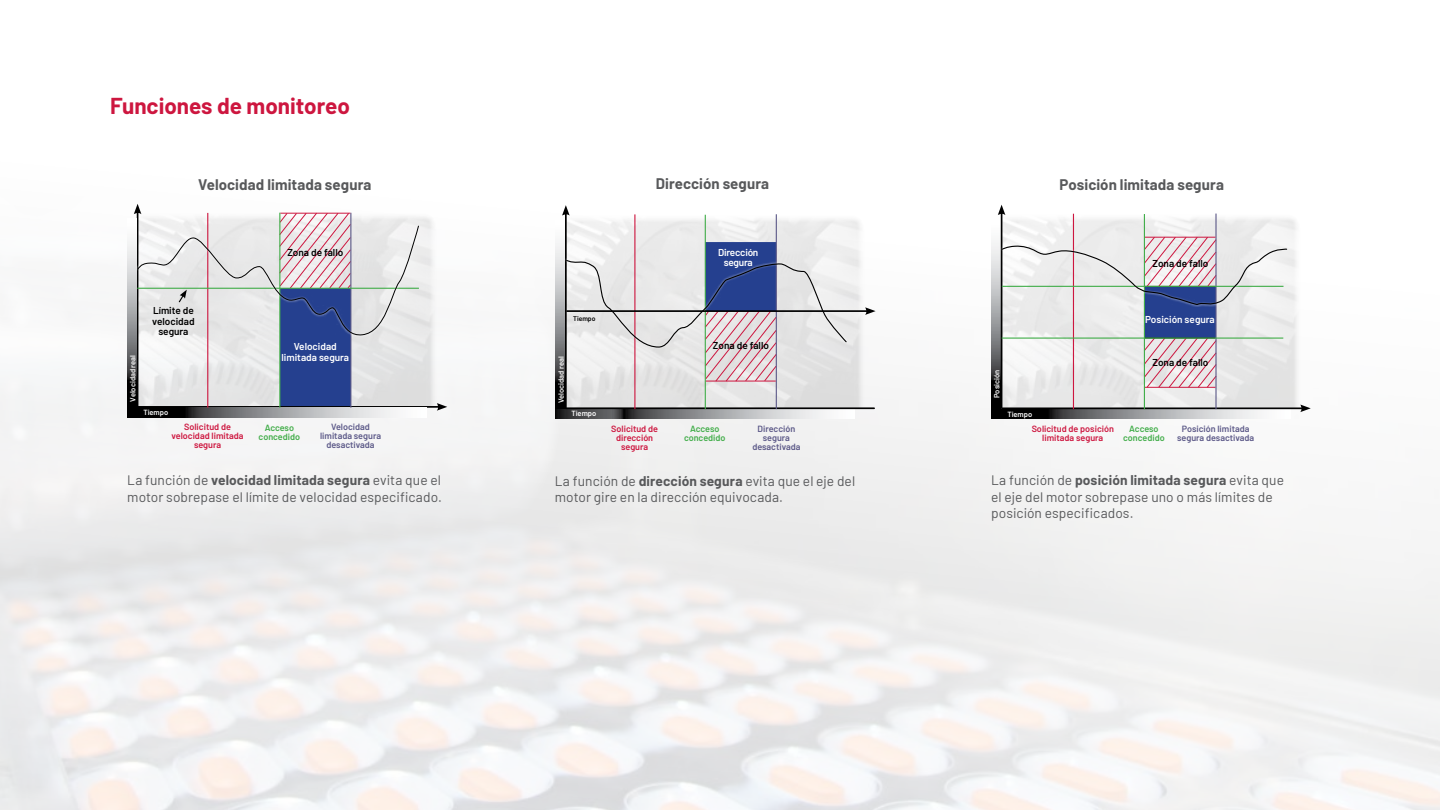
<style>
.page{position:relative;width:1440px;height:810px;background:#fff}
.page>*{position:absolute;margin:0;border:0;box-sizing:border-box;transform-origin:0 0}
.t1{font:700 22.5px "Barlow";color:#cd163f}
.t2{font:700 15px "Barlow";letter-spacing:.005em;color:#58595b}
.t3{font:13.75px/16.5px "Barlow";letter-spacing:.005em;color:#58595b}
.t4{font:600 10px/10.8px "Barlow";color:#000;text-align:center}
.t5{font:600 10px/10.8px "Barlow";color:#fff;text-align:center}
.t6{font:600 10px/10.8px "Barlow";letter-spacing:-.02em;color:#fff;text-align:center}
.t7{font:600 9px/9px "Barlow";color:#cd163f;text-align:center}
.t8{font:600 9px/9px "Barlow";color:#5c5988;text-align:center}
.t9{font:600 9px/9px "Barlow";letter-spacing:-.005em;color:#41ad49;text-align:center}
.t10{font:600 7.5px "Barlow";color:#fff}
.t11{font:600 6.75px "Barlow";color:#000}
.s1{font-weight:700}
</style>
<div class="page">
<img style="left:0;top:204px;width:1440px;height:606px">
<img style="left:138px;top:213px;width:300px;height:193px">
<div style="left:280px;top:288px;width:71px;height:118px;background:#25408f"></div>
<hr style="left:137px;top:211px;width:1px;height:196px;background:#000">
<hr style="left:137px;top:406px;width:303px;height:2px;background:#000">
<svg style="left:437px;top:403px;width:10px;height:8px"></svg>
<svg style="left:127px;top:219px;width:10px;height:189px;background:#868789"></svg>
<svg style="left:127px;top:408px;width:300px;height:9px;background:#8a8b8c"></svg>
<hr style="left:207px;top:213px;width:1px;height:195px;background:#cd163f">
<hr style="left:279px;top:213px;width:1px;height:195px;background:#41ad49">
<hr style="left:350px;top:213px;width:1px;height:195px;background:#5c5988">
<svg style="left:134px;top:204px;width:285px;height:133px"></svg>
<hr style="left:280px;top:213px;width:70px;height:1px;background:#cd163f">
<img style="left:1002px;top:214px;width:299px;height:193px">
<svg style="left:1145px;top:339px;width:70px;height:48px;background:#e5cdd2"></svg>
<svg style="left:991px;top:220px;width:10px;height:189px;background:#909192"></svg>
<svg style="left:991px;top:409px;width:300px;height:10px;background:#88898a"></svg>
<hr style="left:1001px;top:212px;width:1px;height:196px;background:#000">
<svg style="left:998px;top:205px;width:7px;height:10px"></svg>
<hr style="left:1002px;top:407px;width:301px;height:2px;background:#000">
<svg style="left:1300px;top:405px;width:11px;height:7px"></svg>
<hr style="left:1073px;top:214px;width:1px;height:195px;background:#cd163f">
<div style="left:1144px;top:286px;width:72px;height:52px;background:#25408f"></div>
<hr style="left:1144px;top:214px;width:1px;height:195px;background:#41ad49">
<hr style="left:1215px;top:214px;width:2px;height:195px;background:#5c5988">
<hr style="left:1002px;top:338px;width:281px;height:1px;background:#41ad49">
<svg style="left:1001px;top:236px;width:287px;height:71px"></svg>
<hr style="left:1145px;top:237px;width:70px;height:1px;background:#cd163f">
<hr style="left:1145px;top:387px;width:70px;height:1px;background:#cd163f">
<img style="left:567px;top:214px;width:298px;height:193px">
<svg style="left:555px;top:220px;width:10px;height:189px"></svg>
<svg style="left:555px;top:409px;width:300px;height:10px;background:#919294"></svg>
<hr style="left:565px;top:213px;width:2px;height:195px;background:#000">
<svg style="left:562px;top:205px;width:8px;height:11px"></svg>
<hr style="left:566px;top:407px;width:308px;height:2px;background:#000">
<hr style="left:634px;top:214px;width:1px;height:195px;background:#cd163f">
<div style="left:705px;top:242px;width:71px;height:69px;background:#25408f"></div>
<hr style="left:705px;top:215px;width:1px;height:194px;background:#41ad49">
<hr style="left:776px;top:214px;width:1px;height:195px;background:#5c5988">
<div style="left:565px;top:258px;width:284px;height:92px;background:#ececec"></div>
<svg style="left:566px;top:259px;width:281px;height:123px"></svg>
<hr style="left:706px;top:381px;width:70px;height:1px;background:#cd163f">
<hr style="left:567px;top:310px;width:301px;height:2px;background:#000">
<svg style="left:865px;top:307px;width:11px;height:8px"></svg>
<h1 class="t1" style="left:110px;top:89px;width:241px">Funciones de monitoreo</h1>
<p class="t2" style="left:198px;top:173px;width:175px">Velocidad limitada segura</p>
<p class="t2" style="left:656px;top:172px;width:115px">Dirección segura</p>
<p class="t2" style="left:1060px;top:173px;width:166px">Posición limitada segura</p>
<p class="t4" style="left:287px;top:246px;width:57px">Zona de fallo</p>
<p class="t6" style="left:718px;top:246px;width:42px">Dirección segura</p>
<p class="t4" style="left:1153px;top:257px;width:57px">Zona de fallo</p>
<p class="t10" style="left:127px;top:402px;width:48px;rotate:-90deg">Velocidad real</p>
<p class="t4" style="left:152px;top:304px;width:44px">Límite de velocidad segura</p>
<p class="t5" style="left:281px;top:340px;width:69px">Velocidad limitada segura</p>
<p class="t11" style="left:573px;top:313px;width:24px">Tiempo</p>
<p class="t10" style="left:556px;top:403px;width:48px;rotate:-90deg">Velocidad real</p>
<p class="t4" style="left:713px;top:339px;width:57px">Zona de fallo</p>
<p class="t10" style="left:991px;top:398px;width:30px;rotate:-90deg">Posición</p>
<p class="t5" style="left:1145px;top:313px;width:71px">Posición segura</p>
<p class="t4" style="left:1152px;top:357px;width:57px">Zona de fallo</p>
<p class="t10" style="left:143px;top:407px;width:26px">Tiempo</p>
<p class="t10" style="left:571px;top:408px;width:26px">Tiempo</p>
<p class="t10" style="left:1007px;top:408px;width:26px">Tiempo</p>
<p class="t7" style="left:172px;top:422px;width:73px">Solicitud de velocidad limitada segura</p>
<p class="t9" style="left:259px;top:422px;width:43px">Acceso concedido</p>
<p class="t8" style="left:320px;top:422px;width:62px">Velocidad limitada segura desactivada</p>
<p class="t7" style="left:611px;top:423px;width:48px">Solicitud de dirección segura</p>
<p class="t9" style="left:684px;top:424px;width:43px">Acceso concedido</p>
<p class="t8" style="left:752px;top:423px;width:50px">Dirección segura desactivada</p>
<p class="t7" style="left:1032px;top:423px;width:84px">Solicitud de posición limitada segura</p>
<p class="t9" style="left:1123px;top:424px;width:43px">Acceso concedido</p>
<p class="t8" style="left:1177px;top:424px;width:79px">Posición limitada segura desactivada</p>
<p class="t3" style="left:127px;top:471px;width:316px">La función de <span class="s1">velocidad limitada segura</span> evita que el motor sobrepase el límite de velocidad especificado.</p>
<p class="t3" style="left:555px;top:471px;width:302px">La función de <span class="s1">dirección segura</span> evita que el eje del motor gire en la dirección equivocada.</p>
<p class="t3" style="left:991px;top:471px;width:294px">La función de <span class="s1">posición limitada segura</span> evita que el eje del motor sobrepase uno o más límites de posición especificados.</p>
</div>
